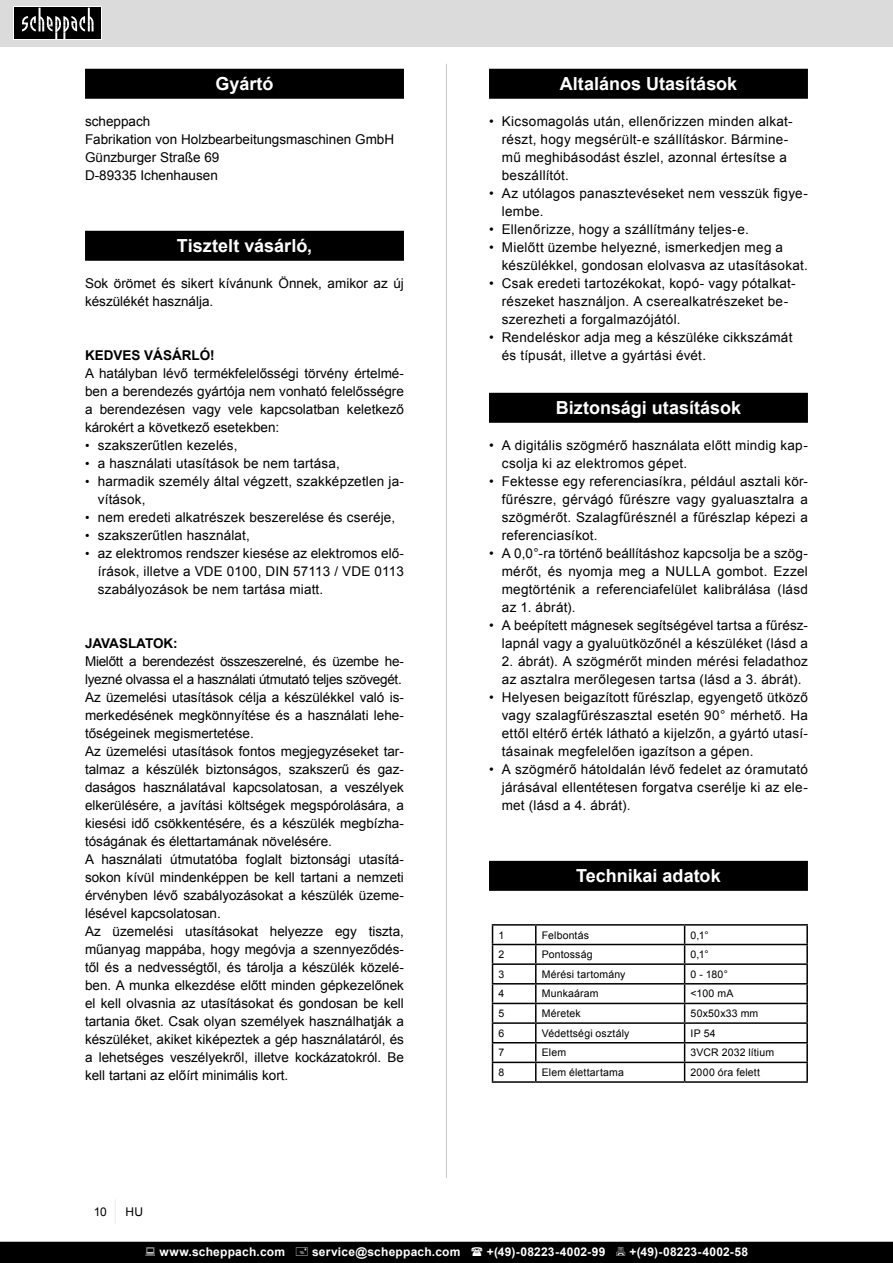
<style>
.page{position:relative;width:893px;height:1263px;background:#fff}
.page>*{position:absolute;margin:0;border:0;box-sizing:border-box;transform-origin:0 0}
.t1{font:700 18px "Arial";color:#fff}
.t2{font:13.5px/18px "Arial";color:#000;text-align:justify}
.t3{font:13.5px/18px "Arial";letter-spacing:.02em;color:#000}
.t4{font:700 13.5px "Arial";color:#000}
.t5{font:700 12px "Arial";letter-spacing:.02em;color:#fff}
.t6{font:12px "Arial";color:#000}
.t7{font:10.5px "Arial";letter-spacing:.015em;color:#000}
.s1{font-size:12.75px}
</style>
<div class="page">
<hr style="left:446px;top:64px;width:1px;height:1114px;background:#c7c7c7">
<div style="left:0;top:0;width:893px;height:46px;background:#dbdbdb"></div>
<svg style="left:13px;top:6px;width:88px;height:34px"></svg>
<div style="left:14px;top:8px;width:86px;height:31px;background:#000"></div>
<svg style="left:22px;top:8px;width:72px;height:31px"></svg>
<svg style="left:115px;top:1200px;width:1px;height:23px"></svg>
<div style="left:489px;top:69px;width:319px;height:30px;background:#000"></div>
<div style="left:489px;top:393px;width:319px;height:30px;background:#000"></div>
<div style="left:489px;top:861px;width:319px;height:30px;background:#000"></div>
<hr style="left:492px;top:924px;width:44px;height:1px;background:#000">
<hr style="left:536px;top:924px;width:149px;height:1px;background:#000">
<hr style="left:685px;top:924px;width:123px;height:1px;background:#000">
<hr style="left:492px;top:944px;width:44px;height:1px;background:#000">
<hr style="left:536px;top:944px;width:149px;height:1px;background:#000">
<hr style="left:685px;top:944px;width:123px;height:1px;background:#000">
<hr style="left:492px;top:963px;width:44px;height:2px;background:#000">
<hr style="left:536px;top:963px;width:149px;height:2px;background:#000">
<hr style="left:685px;top:963px;width:123px;height:2px;background:#000">
<hr style="left:492px;top:983px;width:44px;height:1px;background:#000">
<hr style="left:536px;top:983px;width:149px;height:1px;background:#000">
<hr style="left:685px;top:983px;width:123px;height:1px;background:#000">
<hr style="left:492px;top:1003px;width:44px;height:1px;background:#000">
<hr style="left:536px;top:1003px;width:149px;height:1px;background:#000">
<hr style="left:685px;top:1003px;width:123px;height:1px;background:#000">
<hr style="left:492px;top:1022px;width:44px;height:2px;background:#000">
<hr style="left:536px;top:1022px;width:149px;height:2px;background:#000">
<hr style="left:685px;top:1022px;width:123px;height:2px;background:#000">
<hr style="left:492px;top:1042px;width:44px;height:1px;background:#000">
<hr style="left:536px;top:1042px;width:149px;height:1px;background:#000">
<hr style="left:685px;top:1042px;width:123px;height:1px;background:#000">
<hr style="left:492px;top:1062px;width:44px;height:1px;background:#000">
<svg style="left:492px;top:926px;width:1px;height:155px"></svg>
<hr style="left:536px;top:1062px;width:149px;height:1px;background:#000">
<svg style="left:535px;top:926px;width:1px;height:155px"></svg>
<hr style="left:685px;top:1062px;width:123px;height:1px;background:#000">
<svg style="left:684px;top:926px;width:1px;height:155px"></svg>
<svg style="left:806px;top:926px;width:2px;height:155px"></svg>
<hr style="left:492px;top:1081px;width:44px;height:2px;background:#000">
<hr style="left:536px;top:1081px;width:149px;height:2px;background:#000">
<hr style="left:685px;top:1081px;width:123px;height:2px;background:#000">
<div style="left:85px;top:69px;width:319px;height:30px;background:#000"></div>
<div style="left:85px;top:231px;width:319px;height:30px;background:#000"></div>
<div style="left:0;top:1242px;width:893px;height:21px;background:#000"></div>
<h1 class="t1" style="left:215px;top:76px;width:60px">Gyártó</h1>
<p class="t2" style="left:85px;top:113px;width:311px;text-align:left">scheppach<br>Fabrikation von Holzbearbeitungsmaschinen GmbH<br>Günzburger Straße 69<br>D-89335 Ichenhausen</p>
<h1 class="t1" style="left:177px;top:238px;width:137px">Tisztelt vásárló,</h1>
<p class="t2" style="left:85px;top:275px;width:320px">Sok örömet és sikert kívánunk Önnek, amikor az új készülékét használja.</p>
<p class="t4" style="left:85px;top:350px;width:131px">KEDVES VÁSÁRLÓ!</p>
<p class="t2" style="left:85px;top:364px;width:320px">A hatályban lévő termékfelelősségi törvény értelmé&shy;ben a berendezés gyártója nem vonható felelősségre a berendezésen vagy vele kapcsolatban keletkező károkért a következő esetekben:</p>
<p class="t2" style="left:85px;top:436px;width:154px"><span class="s1">•</span> szakszerűtlen kezelés,</p>
<p class="t2" style="left:85px;top:455px;width:256px"><span class="s1">•</span> a használati utasítások be nem tartása,</p>
<p class="t2" style="left:98px;top:473px;width:308px;text-indent:-13px"><span class="s1">•</span> harmadik személy által végzett, szakképzetlen ja&shy;vítások,</p>
<p class="t2" style="left:85px;top:509px;width:312px"><span class="s1">•</span> nem eredeti alkatrészek beszerelése és cseréje,</p>
<p class="t2" style="left:85px;top:526px;width:166px"><span class="s1">•</span> szakszerűtlen használat,</p>
<p class="t2" style="left:98px;top:544px;width:308px;text-indent:-13px"><span class="s1">•</span> az elektromos rendszer kiesése az elektromos elő&shy;írások, illetve a VDE 0100, DIN 57113 / VDE 0113 szabályozások be nem tartása miatt.</p>
<p class="t4" style="left:85px;top:638px;width:94px">JAVASLATOK:</p>
<p class="t2" style="left:85px;top:652px;width:320px;text-align:left">Mielőtt a berendezést összeszerelné, és üzembe he&shy;lyezné olvassa el a használati útmutató teljes szövegét.<br>Az üzemelési utasítások célja a készülékkel való is&shy;merkedésének megkönnyítése és a használati lehe&shy;tőségeinek megismertetése.<br>Az üzemelési utasítások fontos megjegyzéseket tar&shy;talmaz a készülék biztonságos, szakszerű és gaz&shy;daságos használatával kapcsolatosan, a veszélyek elkerülésére, a javítási költségek megspórolására, a kiesési idő csökkentésére, és a készülék megbízha&shy;tóságának és élettartamának növelésére.<br>A használati útmutatóba foglalt biztonsági utasítá&shy;sokon kívül mindenképpen be kell tartani a nemzeti érvényben lévő szabályozásokat a készülék üzeme&shy;lésével kapcsolatosan.<br>Az üzemelési utasításokat helyezze egy tiszta, műanyag mappába, hogy megóvja a szennyeződés&shy;től és a nedvességtől, és tárolja a készülék közelé&shy;ben. A munka elkezdése előtt minden gépkezelőnek el kell olvasnia az utasításokat és gondosan be kell tartania őket. Csak olyan személyek használhatják a készüléket, akiket kiképeztek a gép használatáról, és a lehetséges veszélyekről, illetve kockázatokról. Be kell tartani az előírt minimális kort.</p>
<p class="t6" style="left:94px;top:1207px;width:15px">10</p>
<p class="t6" style="left:126px;top:1207px;width:19px">HU</p>
<h1 class="t1" style="left:560px;top:76px;width:179px">Altalános Utasítások</h1>
<p class="t3" style="left:502px;top:113px;width:292px;text-indent:-13px">• Kicsomagolás után, ellenőrizzen minden alkat&shy;részt, hogy megsérült-e szállításkor. Bármine&shy;mű meghibásodást észlel, azonnal értesítse a beszállítót.</p>
<p class="t3" style="left:502px;top:185px;width:308px;text-indent:-13px">• Az utólagos panasztevéseket nem vesszük figye&shy;lembe.</p>
<p class="t3" style="left:489px;top:221px;width:261px">• Ellenőrizze, hogy a szállítmány teljes-e.</p>
<p class="t3" style="left:502px;top:239px;width:308px;text-indent:-13px">• Mielőtt üzembe helyezné, ismerkedjen meg a készülékkel, gondosan elolvasva az utasításokat.</p>
<p class="t3" style="left:502px;top:275px;width:295px;text-indent:-13px">• Csak eredeti tartozékokat, kopó- vagy pótalkat&shy;részeket használjon. A cserealkatrészeket be&shy;szerezheti a forgalmazójától.</p>
<p class="t3" style="left:502px;top:329px;width:292px;text-indent:-13px">• Rendeléskor adja meg a készüléke cikkszámát és típusát, illetve a gyártási évét.</p>
<h1 class="t1" style="left:556px;top:400px;width:187px">Biztonsági utasítások</h1>
<p class="t3" style="left:502px;top:437px;width:308px;text-indent:-13px">• A digitális szögmérő használata előtt mindig kap&shy;csolja ki az elektromos gépet.</p>
<p class="t2" style="left:502px;top:473px;width:308px;text-indent:-13px">• Fektesse egy referenciasíkra, például asztali kör&shy;fűrészre, gérvágó fűrészre vagy gyaluasztalra a szögmérőt. Szalagfűrésznél a fűrészlap képezi a referenciasíkot.</p>
<p class="t2" style="left:502px;top:545px;width:308px;text-indent:-13px">• A 0,0°-ra történő beállításhoz kapcsolja be a szög&shy;mérőt, és nyomja meg a NULLA gombot. Ezzel megtörténik a referenciafelület kalibrálása (lásd az 1. ábrát).</p>
<p class="t2" style="left:489px;top:617px;width:320px;text-align:right">• A beépített mágnesek segítségével tartsa a fűrész&shy;lapnál vagy a gyaluütközőnél a készüléket (lásd a</p>
<p class="t3" style="left:502px;top:652px;width:308px">2. ábrát). A szögmérőt minden mérési feladathoz az asztalra merőlegesen tartsa (lásd a 3. ábrát).</p>
<p class="t2" style="left:502px;top:689px;width:308px;text-indent:-13px">• Helyesen beigazított fűrészlap, egyengető ütköző vagy szalagfűrészasztal esetén 90° mérhető. Ha ettől eltérő érték látható a kijelzőn, a gyártó utasí&shy;tásainak megfelelően igazítson a gépen.</p>
<p class="t2" style="left:502px;top:761px;width:308px;text-indent:-13px">• A szögmérő hátoldalán lévő fedelet az óramutató járásával ellentétesen forgatva cserélje ki az ele&shy;met (lásd a 4. ábrát).</p>
<h1 class="t1" style="left:576px;top:868px;width:146px">Technikai adatok</h1>
<p class="t7" style="left:498px;top:931px;width:7px">1</p>
<p class="t7" style="left:542px;top:931px;width:49px">Felbontás</p>
<p class="t7" style="left:691px;top:931px;width:19px">0,1°</p>
<p class="t7" style="left:498px;top:950px;width:7px">2</p>
<p class="t7" style="left:542px;top:950px;width:52px">Pontosság</p>
<p class="t7" style="left:691px;top:950px;width:19px">0,1°</p>
<p class="t7" style="left:498px;top:970px;width:7px">3</p>
<p class="t7" style="left:542px;top:970px;width:85px">Mérési tartomány</p>
<p class="t7" style="left:691px;top:970px;width:39px">0 - 180°</p>
<p class="t7" style="left:498px;top:990px;width:7px">4</p>
<p class="t7" style="left:542px;top:990px;width:58px">Munkaáram</p>
<p class="t7" style="left:691px;top:990px;width:44px">&lt;100 mA</p>
<p class="t7" style="left:498px;top:1009px;width:7px">5</p>
<p class="t7" style="left:542px;top:1009px;width:40px">Méretek</p>
<p class="t7" style="left:691px;top:1009px;width:69px">50x50x33 mm</p>
<p class="t7" style="left:498px;top:1029px;width:7px">6</p>
<p class="t7" style="left:542px;top:1029px;width:89px">Védettségi osztály</p>
<p class="t7" style="left:691px;top:1029px;width:27px">IP 54</p>
<p class="t7" style="left:498px;top:1048px;width:7px">7</p>
<p class="t7" style="left:542px;top:1048px;width:26px">Elem</p>
<p class="t7" style="left:691px;top:1048px;width:85px">3VCR 2032 lítium</p>
<p class="t7" style="left:498px;top:1068px;width:7px">8</p>
<p class="t7" style="left:542px;top:1068px;width:84px">Elem élettartama</p>
<p class="t7" style="left:691px;top:1068px;width:71px">2000 óra felett</p>
<p class="t5" style="left:159px;top:1247px;width:127px">www.scheppach.com</p>
<p class="t5" style="left:312px;top:1247px;width:150px">service@scheppach.com</p>
<p class="t5" style="left:487px;top:1247px;width:120px">+(49)-08223-4002-99</p>
<p class="t5" style="left:629px;top:1247px;width:120px">+(49)-08223-4002-58</p>
</div>
